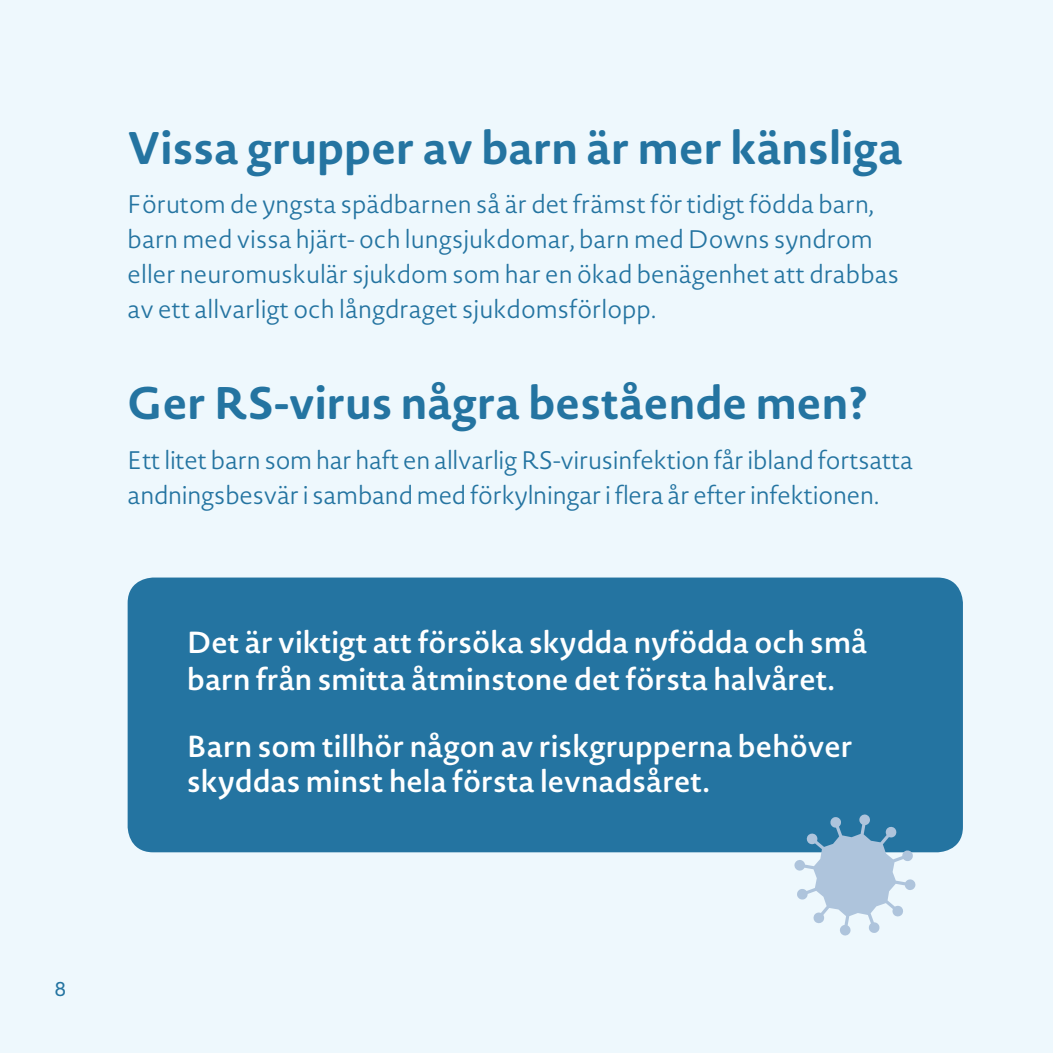
<style>
.page{position:relative;width:1053px;height:1053px;background:#fff}
.page>*{position:absolute;margin:0;border:0;box-sizing:border-box;transform-origin:0 0}
.t1{font:700 45px "Novel Sans Rd Pro";color:#2474a1}
.t2{font:600 30px/37.5px "Novel Sans Rd Pro";color:#fff}
.t3{font:300 25px/35px "Novel Sans Rd Pro";color:#2474a1}
.t4{font:20px "Helvetica Neue LT Std";color:#2474a1}
</style>
<div class="page">
<div style="left:0;top:0;width:1052px;height:1052px;background:#eef8fd"></div>
<div style="left:128px;top:577px;width:834px;height:275px;background:#2474a1;border-radius:25px"></div>
<svg style="left:794px;top:814px;width:121px;height:121px"></svg>
<h1 class="t1" style="left:128px;top:115px;width:776px">Vissa grupper av barn är mer känsliga</h1>
<p class="t3" style="left:128px;top:187px;width:773px">Förutom de yngsta spädbarnen så är det främst för tidigt födda barn, barn med vissa hjärt- och lungsjukdomar, barn med Downs syndrom eller neuromuskulär sjukdom som har en ökad benägenhet att drabbas av ett allvarligt och långdraget sjukdomsförlopp.</p>
<h1 class="t1" style="left:128px;top:370px;width:741px">Ger RS-virus några bestående men?</h1>
<p class="t3" style="left:128px;top:442px;width:786px">Ett litet barn som har haft en allvarlig RS-virusinfektion får ibland fortsatta andningsbesvär i samband med förkylningar i flera år efter infektionen.</p>
<p class="t2" style="left:187px;top:622px;width:681px">Det är viktigt att försöka skydda nyfödda och små barn från smitta åtminstone det första halvåret.</p>
<p class="t2" style="left:187px;top:727px;width:667px;line-height:35px">Barn som tillhör någon av riskgrupperna behöver skyddas minst hela första levnadsåret.</p>
<p class="t4" style="left:55px;top:977px;width:13px">8</p>
</div>
